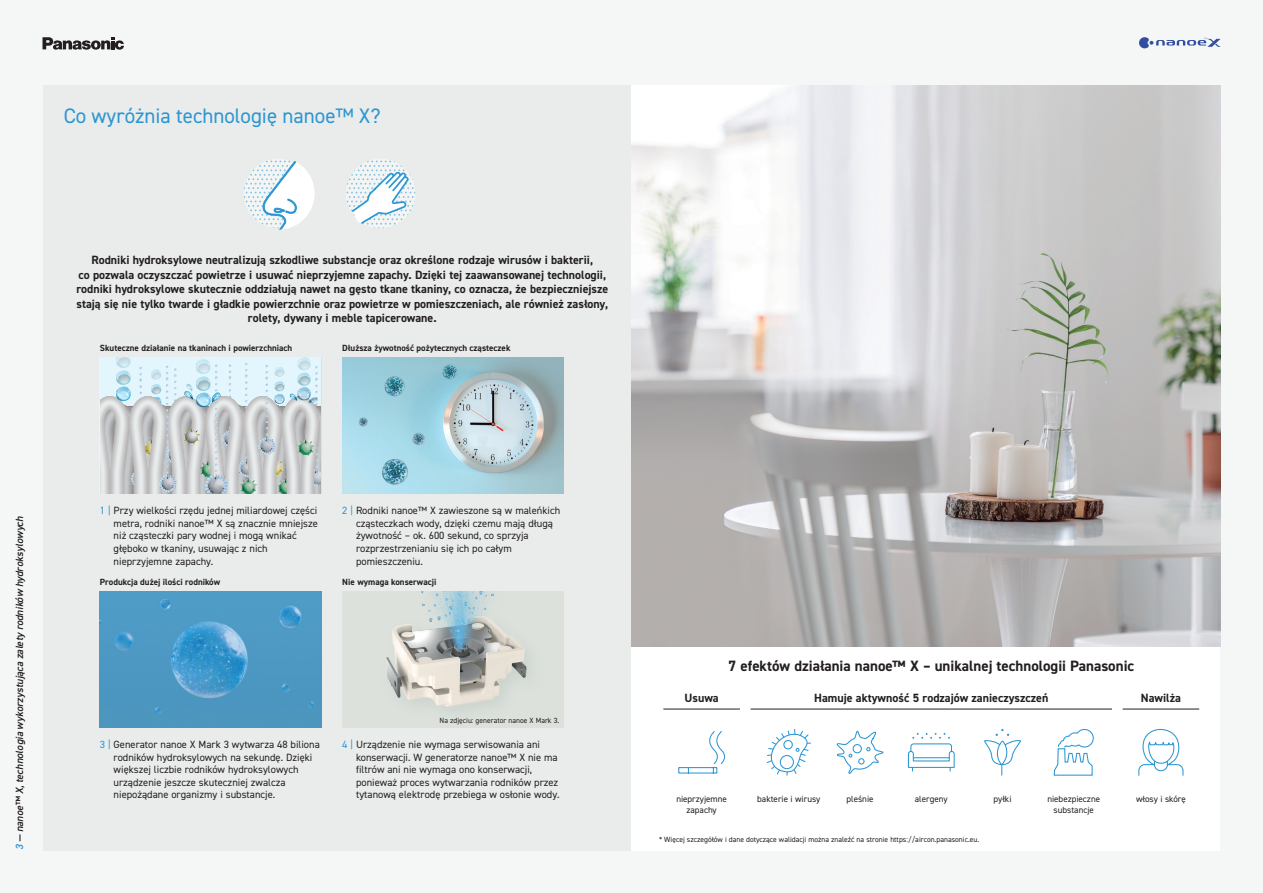
<style>
.page{position:relative;width:1263px;height:893px;background:#f5f7f6}
.page>*{position:absolute;margin:0;border:0;box-sizing:border-box;transform-origin:0 0}
._00_HEADLINE_14BK{font:21px "DIN2014";color:#2b96d3}
._01_20_TEXT_10B{font:700 15px "DIN2014";color:#231f20}
._01_20_TEXT_8B{font:700 12px/14.4px "DIN2014";color:#231f20;text-align:center}
._01_20_TEXT_6R{font:10.5px/12.6px "DIN2014";color:#231f20}
.t1{font:italic 600 10.5px "DIN2014";color:#231f20}
._01_20_TEXT_6B{font:700 9px "DIN2014";color:#231f20}
._01_20_TEXT_6R-2{font:9px/10.8px "DIN2014";color:#231f20;text-align:center}
._01_20_TEXT_6R-3{font:7.5px "DIN2014";color:#231f20}
.s1{color:#2b96d3}
</style>
<div class="page">
<svg style="left:1139px;top:37px;width:81px;height:11px"></svg>
<svg style="left:43px;top:37px;width:81px;height:13px"></svg>
<div style="left:43px;top:85px;width:588px;height:765px;background:#e9ecea"></div>
<div style="left:631px;top:646px;width:589px;height:204px;background:#fff"></div>
<hr style="left:1123px;top:709px;width:76px;height:1px;background:#231f20">
<hr style="left:663px;top:709px;width:77px;height:1px;background:#231f20">
<hr style="left:750px;top:709px;width:362px;height:1px;background:#231f20">
<svg style="left:100px;top:357px;width:221px;height:137px"></svg>
<img style="left:100px;top:591px;width:221px;height:136px">
<img style="left:342px;top:357px;width:221px;height:136px">
<img style="left:631px;top:85px;width:589px;height:561px">
<svg style="left:244px;top:160px;width:71px;height:70px"></svg>
<svg style="left:346px;top:161px;width:70px;height:67px"></svg>
<div style="left:342px;top:591px;width:221px;height:136px;background:#dce1dc"></div>
<img style="left:386px;top:591px;width:142px;height:119px">
<svg style="left:678px;top:708px;width:48px;height:66px"></svg>
<svg style="left:766px;top:729px;width:45px;height:47px"></svg>
<svg style="left:836px;top:730px;width:48px;height:44px"></svg>
<svg style="left:907px;top:733px;width:48px;height:39px"></svg>
<svg style="left:984px;top:729px;width:37px;height:47px"></svg>
<svg style="left:1053px;top:728px;width:41px;height:48px"></svg>
<svg style="left:1138px;top:728px;width:46px;height:48px"></svg>
<p class="_00_HEADLINE_14BK" style="left:64px;top:102px;width:318px">Co wyróżnia technologię nanoe™ X?</p>
<p class="_01_20_TEXT_8B" style="left:76px;top:253px;width:533px">Rodniki hydroksylowe neutralizują szkodliwe substancje oraz określone rodzaje wirusów i bakterii,<br>co pozwala oczyszczać powietrze i usuwać nieprzyjemne zapachy. Dzięki tej zaawansowanej technologii, rodniki hydroksylowe skutecznie oddziałują nawet na gęsto tkane tkaniny, co oznacza, że bezpieczniejsze stają się nie tylko twarde i gładkie powierzchnie oraz powietrze w pomieszczeniach, ale również zasłony, rolety, dywany i meble tapicerowane.</p>
<p class="_01_20_TEXT_6B" style="left:100px;top:342px;width:194px">Skuteczne działanie na tkaninach i powierzchniach</p>
<p class="_01_20_TEXT_6B" style="left:342px;top:342px;width:170px">Dłuższa żywotność pożytecznych cząsteczek</p>
<p class="t1" style="left:12px;top:850px;width:336px;rotate:-90deg"><span class="s1">3</span> — nanoe™ X, technologia wykorzystująca zalety rodników hydroksylowych</p>
<p class="_01_20_TEXT_6R" style="left:356px;top:504px;width:206px;text-indent:-14px"><span class="s1">2 |</span> Rodniki nanoe™ X zawieszone są w maleńkich cząsteczkach wody, dzięki czemu mają długą żywotność – ok. 600 sekund, co sprzyja rozprzestrzenianiu się ich po całym pomieszczeniu.</p>
<p class="_01_20_TEXT_6R" style="left:114px;top:504px;width:206px;text-indent:-14px"><span class="s1">1 |</span> Przy wielkości rzędu jednej miliardowej części metra, rodniki nanoe™ X są znacznie mniejsze niż cząsteczki pary wodnej i mogą wnikać głęboko w tkaniny, usuwając z nich nieprzyjemne zapachy.</p>
<p class="_01_20_TEXT_6B" style="left:100px;top:576px;width:122px">Produkcja dużej ilości rodników</p>
<p class="_01_20_TEXT_6B" style="left:342px;top:576px;width:96px">Nie wymaga konserwacji</p>
<p class="_01_20_TEXT_6R-3" style="left:440px;top:716px;width:121px">Na zdjęciu: generator nanoe X Mark 3.</p>
<p class="_01_20_TEXT_6R" style="left:114px;top:738px;width:208px;text-indent:-14px"><span class="s1">3 |</span> Generator nanoe X Mark 3 wytwarza 48 biliona rodników hydroksylowych na sekundę. Dzięki większej liczbie rodników hydroksylowych urządzenie jeszcze skuteczniej zwalcza niepożądane organizmy i substancje.</p>
<p class="_01_20_TEXT_6R" style="left:356px;top:738px;width:205px;text-indent:-14px"><span class="s1">4 |</span> Urządzenie nie wymaga serwisowania ani konserwacji. W generatorze nanoe™ X nie ma filtrów ani nie wymaga ono konserwacji, ponieważ proces wytwarzania rodników przez tytanową elektrodę przebiega w osłonie wody.</p>
<p class="_01_20_TEXT_10B" style="left:728px;top:656px;width:407px">7 efektów działania nanoe™ X – unikalnej technologii Panasonic</p>
<p class="_01_20_TEXT_8B" style="left:684px;top:691px;width:36px">Usuwa</p>
<p class="_01_20_TEXT_8B" style="left:814px;top:691px;width:236px">Hamuje aktywność 5 rodzajów zanieczyszczeń</p>
<p class="_01_20_TEXT_8B" style="left:1141px;top:691px;width:41px">Nawilża</p>
<p class="_01_20_TEXT_6R-2" style="left:676px;top:793px;width:52px">nieprzyjemne zapachy</p>
<p class="_01_20_TEXT_6R-2" style="left:757px;top:793px;width:65px">bakterie i wirusy</p>
<p class="_01_20_TEXT_6R-2" style="left:846px;top:793px;width:29px">pleśnie</p>
<p class="_01_20_TEXT_6R-2" style="left:915px;top:793px;width:34px">alergeny</p>
<p class="_01_20_TEXT_6R-2" style="left:993px;top:793px;width:19px">pyłki</p>
<p class="_01_20_TEXT_6R-2" style="left:1047px;top:793px;width:54px">niebezpieczne substancje</p>
<p class="_01_20_TEXT_6R-2" style="left:1136px;top:793px;width:51px">włosy i skórę</p>
<p class="_01_20_TEXT_6R-3" style="left:659px;top:835px;width:321px">* Więcej szczegółów i dane dotyczące walidacji można znaleźć na stronie https://aircon.panasonic.eu.</p>
</div>
